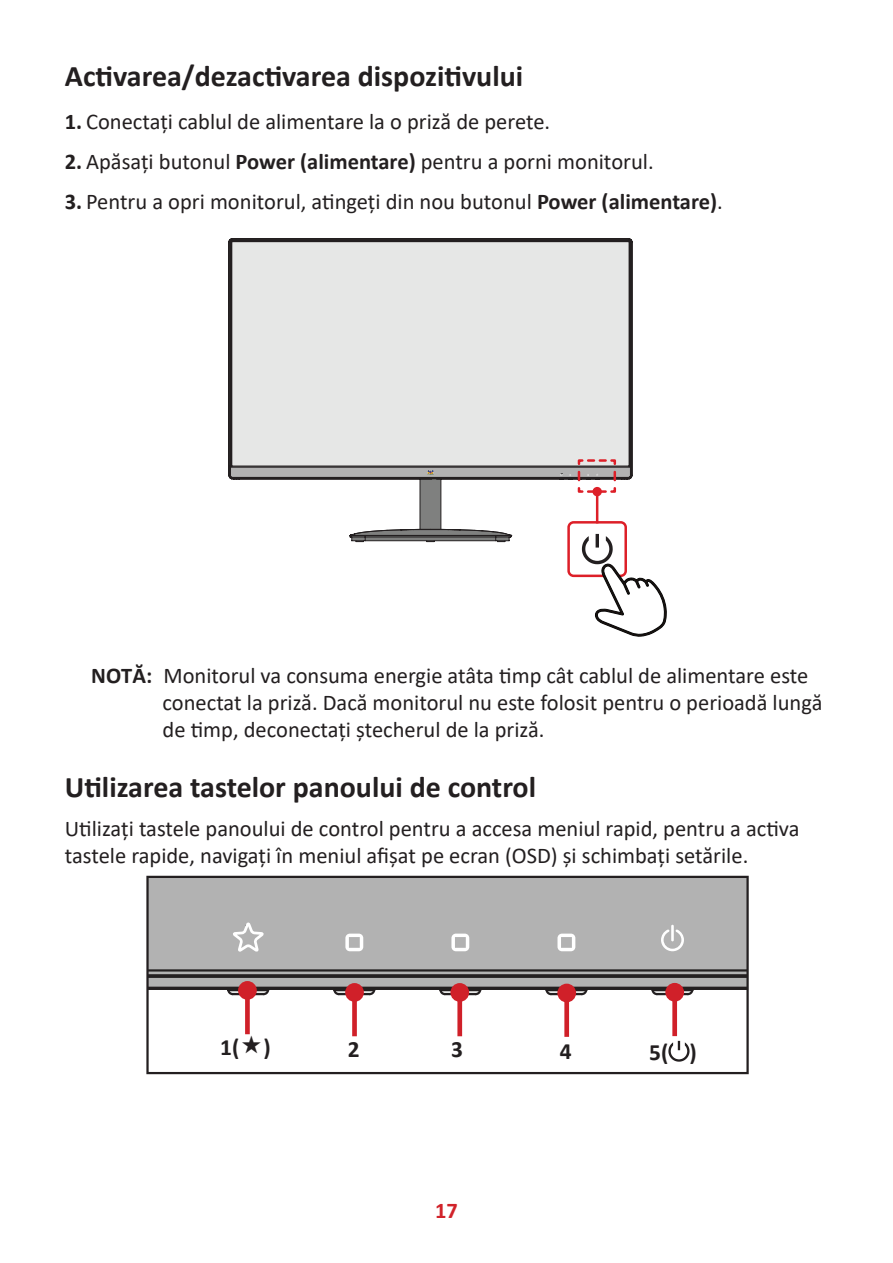
<style>
.page{position:relative;width:893px;height:1263px;background:#fff}
.page>*{position:absolute;margin:0;border:0;box-sizing:border-box;transform-origin:0 0}
.t1{font:700 30px "Calibri";color:#231f20}
.t2{font:700 23.4px "Calibri";color:#231f20}
.t3{font:22.5px/27px "Calibri";color:#231f20}
.t4{font:700 22.5px "Calibri";color:#d1232a}
.s1{font-weight:700}
</style>
<div class="page">
<svg style="left:229px;top:239px;width:403px;height:299px;background:#dddedd"></svg>
<svg style="left:560px;top:473px;width:3px;height:7px"></svg>
<svg style="left:350px;top:470px;width:161px;height:72px"></svg>
<div style="left:569px;top:522px;width:57px;height:54px;background:#fff;border-radius:5px"></div>
<div style="left:567px;top:521px;width:60px;height:56px;border:3px solid #dd1f28;border-radius:5px"></div>
<svg style="left:569px;top:458px;width:48px;height:36px"></svg>
<hr style="left:596px;top:492px;width:2px;height:31px;background:#dd1f28">
<div style="left:592px;top:487px;width:10px;height:9px;background:#dd1f28;border-radius:50%"></div>
<svg style="left:582px;top:534px;width:84px;height:102px"></svg>
<svg style="left:149px;top:879px;width:597px;height:175px"></svg>
<svg style="left:661px;top:929px;width:23px;height:22px"></svg>
<hr style="left:671px;top:925px;width:3px;height:16px;background:#fff">
<svg style="left:345px;top:933px;width:18px;height:18px"></svg>
<svg style="left:557px;top:933px;width:18px;height:18px"></svg>
<svg style="left:451px;top:933px;width:18px;height:18px"></svg>
<svg style="left:233px;top:922px;width:31px;height:30px"></svg>
<div style="left:146px;top:876px;width:603px;height:198px;border:2px solid #231f20"></div>
<div style="left:245px;top:990px;width:5px;height:44px;background:#d02029"></div>
<div style="left:238px;top:981px;width:19px;height:19px;background:#d02029;border-radius:50%"></div>
<div style="left:352px;top:992px;width:5px;height:44px;background:#d02029"></div>
<div style="left:345px;top:983px;width:19px;height:19px;background:#d02029;border-radius:50%"></div>
<div style="left:457px;top:992px;width:5px;height:44px;background:#d02029"></div>
<div style="left:450px;top:983px;width:19px;height:19px;background:#d02029;border-radius:50%"></div>
<div style="left:564px;top:993px;width:5px;height:44px;background:#d02029"></div>
<div style="left:557px;top:984px;width:19px;height:18px;background:#d02029;border-radius:50%"></div>
<div style="left:672px;top:992px;width:5px;height:44px;background:#d02029"></div>
<div style="left:665px;top:983px;width:19px;height:19px;background:#d02029;border-radius:50%"></div>
<svg style="left:668px;top:1041px;width:21px;height:21px"></svg>
<svg style="left:242px;top:1035px;width:19px;height:18px"></svg>
<h1 class="t1" style="left:65px;top:55px;width:460px">Activarea/dezactivarea dispozitivului</h1>
<p class="t3" style="left:65px;top:108px;width:487px"><span class="s1">1.</span> Conectați cablul de alimentare la o priză de perete.</p>
<p class="t3" style="left:65px;top:147px;width:590px"><span class="s1">2.</span> Apăsați butonul <span class="s1">Power (alimentare)</span> pentru a porni monitorul.</p>
<p class="t3" style="left:65px;top:187px;width:659px"><span class="s1">3.</span> Pentru a opri monitorul, atingeți din nou butonul <span class="s1">Power (alimentare)</span>.</p>
<p class="t3" style="left:163px;top:662px;width:661px;text-indent:-71px"><span class="s1">NOTĂ:</span> Monitorul va consuma energie atâta timp cât cablul de alimentare este conectat la priză. Dacă monitorul nu este folosit pentru o perioadă lungă de timp, deconectați ștecherul de la priză.</p>
<h1 class="t1" style="left:65px;top:766px;width:473px">Utilizarea tastelor panoului de control</h1>
<p class="t3" style="left:65px;top:814px;width:736px">Utilizați tastele panoului de control pentru a accesa meniul rapid, pentru a activa tastele rapide, navigați în meniul afișat pe ecran (OSD) și schimbați setările.</p>
<p class="t2" style="left:220px;top:1030px;width:52px">1( )</p>
<p class="t2" style="left:348px;top:1033px;width:13px">2</p>
<p class="t2" style="left:451px;top:1033px;width:13px">3</p>
<p class="t2" style="left:560px;top:1035px;width:13px">4</p>
<p class="t2" style="left:649px;top:1035px;width:49px">5( )</p>
<p class="t4" style="left:435px;top:1194px;width:24px">17</p>
</div>
